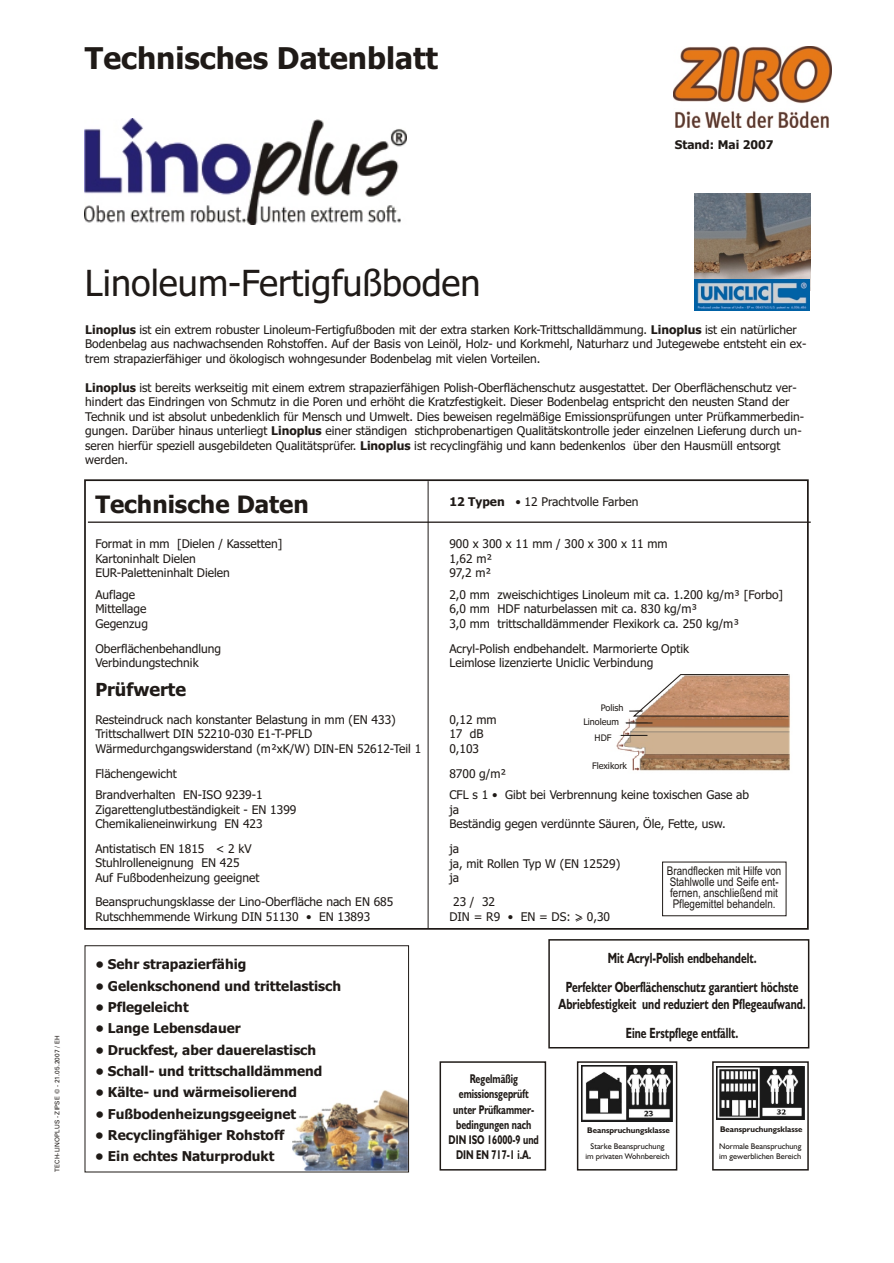
<style>
.page{position:relative;width:894px;height:1263px;background:#fff}
.page>*{position:absolute;margin:0;border:0;box-sizing:border-box;transform-origin:0 0}
.t1{font:36px "Tahoma";color:#1f1a17}
.t2{font:700 30px "Tahoma";color:#1f1a17}
.t3{font:700 24px "Tahoma";color:#1f1a17}
.t4{font:700 18px "Tahoma";color:#1f1a17}
.t5{font:700 14.85px/28.5px "Humanst 521 BT";color:#1f1a17;text-align:center;scale:.73 1}
.t6{font:700 13.65px "Tahoma";color:#1f1a17}
.t7{font:700 12.75px/15.3px "Humanst 521 BT";color:#1f1a17;text-align:center;scale:.73 1}
.t8{font:12px/14.5px "Tahoma";color:#1f1a17}
.t9{font:12px/10.8px "Arial Narrow";color:#1f1a17}
.t10{font:700 12px "Tahoma";color:#1f1a17}
.t11{font:9px/13.4px "Tahoma";color:#1f1a17}
.t12{font:8.25px/9.8px "Humanst 521 BT";color:#1f1a17}
.t13{font:700 8.25px "Humanst 521 BT";color:#1f1a17}
.t14{font:6.45px "Zurich BT";letter-spacing:.03em;color:#1f1a17}
.s1{font-weight:700}
</style>
<div class="page">
<div style="left:84px;top:479px;width:725px;height:451px;border:2px solid #1f1a17"></div>
<hr style="left:88px;top:522px;width:723px;height:1px;background:#1f1a17">
<hr style="left:428px;top:481px;width:1px;height:448px;background:#1f1a17">
<img style="left:293px;top:1090px;width:114px;height:81px">
<svg style="left:733px;top:916px;width:53px;height:13px"></svg>
<div style="left:712px;top:1061px;width:97px;height:110px;border:2px solid #1f1a17"></div>
<img style="left:717px;top:1066px;width:87px;height:54px">
<img style="left:582px;top:1066px;width:91px;height:55px">
<div style="left:577px;top:1061px;width:100px;height:110px;border:1px solid #1f1a17"></div>
<img style="left:85px;top:118px;width:321px;height:106px">
<img style="left:616px;top:674px;width:174px;height:97px">
<svg style="left:576px;top:918px;width:6px;height:4px"></svg>
<svg style="left:629px;top:674px;width:160px;height:43px"></svg>
<svg style="left:621px;top:735px;width:26px;height:1px"></svg>
<svg style="left:626px;top:723px;width:26px;height:1px"></svg>
<svg style="left:627px;top:752px;width:11px;height:3px"></svg>
<div style="left:440px;top:1061px;width:106px;height:110px;border:2px solid #1f1a17"></div>
<div style="left:548px;top:939px;width:261px;height:110px;border:2px solid #1f1a17"></div>
<img style="left:673px;top:47px;width:158px;height:80px">
<img style="left:695px;top:194px;width:116px;height:97px">
<img style="left:694px;top:280px;width:116px;height:30px">
<h2 class="t2" style="left:85px;top:46px;width:355px">Technisches Datenblatt</h2>
<p class="t10" style="left:675px;top:140px;width:100px">Stand: Mai 2007</p>
<p class="t14" style="left:54px;top:1172px;width:138px;rotate:-90deg">TECH-LINOPLUS - ZIPSE © - 21.05.2007 / EH</p>
<h1 class="t1" style="left:85px;top:268px;width:397px">Linoleum-Fertigfußboden</h1>
<p class="t8" style="left:85px;top:323px;width:723px"><span class="s1">Linoplus</span> ist ein extrem robuster Linoleum-Fertigfußboden mit der extra starken Kork-Trittschalldämmung. <span class="s1">Linoplus</span> ist ein natürlicher<br>Bodenbelag aus nachwachsenden Rohstoffen. Auf der Basis von Leinöl, Holz- und Korkmehl, Naturharz und Jutegewebe entsteht ein ex&shy;trem strapazierfähiger und ökologisch wohngesunder Bodenbelag mit vielen Vorteilen.</p>
<p class="t8" style="left:85px;top:381px;width:721px"><span class="s1">Linoplus</span> ist bereits werkseitig mit einem extrem strapazierfähigen Polish-Oberflächenschutz ausgestattet. Der Oberflächenschutz ver&shy;hindert das Eindringen von Schmutz in die Poren und erhöht die Kratzfestigkeit. Dieser Bodenbelag entspricht den neusten Stand der Technik und ist absolut unbedenklich für Mensch und Umwelt. Dies beweisen regelmäßige Emissionsprüfungen unter Prüfkammerbedin&shy;gungen. Darüber hinaus unterliegt <span class="s1">Linoplus</span> einer ständigen stichprobenartigen Qualitätskontrolle jeder einzelnen Lieferung durch un&shy;seren hierfür speziell ausgebildeten Qualitätsprüfer. <span class="s1">Linoplus</span> ist recyclingfähig und kann bedenkenlos über den Hausmüll entsorgt werden.</p>
<h3 class="t3" style="left:95px;top:494px;width:215px">Technische Daten</h3>
<p class="t8" style="left:449px;top:495px;width:191px"><span class="s1">12 Typen</span> • 12 Prachtvolle Farben</p>
<p class="t8" style="left:95px;top:537px;width:189px">Format in mm [Dielen / Kassetten]<br>Kartoninhalt Dielen<br>EUR-Paletteninhalt Dielen</p>
<p class="t8" style="left:95px;top:588px;width:54px">Auflage<br>Mittellage<br>Gegenzug</p>
<p class="t8" style="left:95px;top:642px;width:127px">Oberflächenbehandlung<br>Verbindungstechnik</p>
<p class="t8" style="left:449px;top:642px;width:241px">Acryl-Polish endbehandelt. Marmorierte Optik<br>Leimlose lizenzierte Uniclic Verbindung</p>
<p class="t8" style="left:449px;top:537px;width:220px">900 x 300 x 11 mm / 300 x 300 x 11 mm<br>1,62 m²<br>97,2 m²</p>
<p class="t8" style="left:449px;top:588px;width:335px">2,0 mm zweischichtiges Linoleum mit ca. 1.200 kg/m³ [Forbo]<br>6,0 mm HDF naturbelassen mit ca. 830 kg/m³<br>3,0 mm trittschalldämmender Flexikork ca. 250 kg/m³</p>
<h3 class="t4" style="left:95px;top:683px;width:92px">Prüfwerte</h3>
<p class="t8" style="left:95px;top:713px;width:327px">Resteindruck nach konstanter Belastung in mm (EN 433)<br>Trittschallwert DIN 52210-030 E1-T-PFLD<br>Wärmedurchgangswiderstand (m²xK/W) DIN-EN 52612-Teil 1</p>
<p class="t8" style="left:95px;top:768px;width:83px">Flächengewicht</p>
<p class="t8" style="left:449px;top:713px;width:49px">0,12 mm<br>17 dB<br>0,103</p>
<p class="t8" style="left:449px;top:768px;width:59px">8700 g/m²</p>
<p class="t11" style="left:583px;top:702px;width:42px;text-indent:17px">Polish<br>Linoleum</p>
<p class="t11" style="left:595px;top:732px;width:18px">HDF</p>
<p class="t11" style="left:592px;top:760px;width:37px">Flexikork</p>
<p class="t8" style="left:95px;top:789px;width:203px">Brandverhalten EN-ISO 9239-1<br>Zigarettenglutbeständigkeit - EN 1399<br>Chemikalieneinwirkung EN 423</p>
<p class="t8" style="left:449px;top:789px;width:301px">CFL s 1 • Gibt bei Verbrennung keine toxischen Gase ab ja<br>Beständig gegen verdünnte Säuren, Öle, Fette, usw.</p>
<p class="t8" style="left:95px;top:842px;width:166px">Antistatisch EN 1815 &lt; 2 kV<br>Stuhlrolleneignung EN 425<br>Auf Fußbodenheizung geeignet</p>
<p class="t8" style="left:95px;top:895px;width:300px">Beanspruchungsklasse der Lino-Oberfläche nach EN 685<br>Rutschhemmende Wirkung DIN 51130 • EN 13893</p>
<p class="t6" style="left:95px;top:959px;width:153px">• Sehr strapazierfähig</p>
<p class="t6" style="left:95px;top:980px;width:247px">• Gelenkschonend und trittelastisch</p>
<p class="t6" style="left:95px;top:1002px;width:95px">• Pflegeleicht</p>
<p class="t6" style="left:95px;top:1023px;width:147px">• Lange Lebensdauer</p>
<p class="t6" style="left:95px;top:1044px;width:222px">• Druckfest, aber dauerelastisch</p>
<p class="t6" style="left:95px;top:1065px;width:229px">• Schall- und trittschalldämmend</p>
<p class="t6" style="left:95px;top:1087px;width:203px">• Kälte- und wärmeisolierend</p>
<p class="t6" style="left:95px;top:1108px;width:202px">• Fußbodenheizungsgeeignet</p>
<p class="t6" style="left:95px;top:1129px;width:191px">• Recyclingfähiger Rohstoff</p>
<p class="t6" style="left:95px;top:1151px;width:181px">• Ein echtes Naturprodukt</p>
<p class="t8" style="left:449px;top:842px;width:172px">ja<br>ja, mit Rollen Typ W (EN 12529) ja</p>
<p class="t8" style="left:449px;top:895px;width:162px;text-indent:4px">23 / 32<br>DIN = R9 • EN = DS: &gt; 0,30</p>
<p class="t9" style="left:667px;top:867px;width:116px">Brandflecken mit Hilfe von<br>Stahlwolle und Seife ent&shy;fernen, anschließend mit<br>Pflegemittel behandeln.</p>
<p class="t7" style="left:449px;top:1072px;width:125px">Regelmäßig emissionsgeprüft unter Prüfkammer&shy;bedingungen nach<br>DIN ISO 16000-9 und<br>DIN EN 717-1 i.A.</p>
<p class="t5" style="left:566px;top:945px;width:320px">Mit Acryl-Polish endbehandelt.<br>Perfekter Oberflächenschutz garantiert höchste</p>
<p class="t5" style="left:559px;top:991px;width:340px">Abriebfestigkeit und reduziert den Pflegeaufwand.<br>Eine Erstpflege entfällt.</p>
<p class="t13" style="left:587px;top:1126px;width:84px">Beanspruchungsklasse</p>
<p class="t12" style="left:585px;top:1142px;width:86px;text-align:center">Starke Beanspruchung<br>im privaten Wohnbereich</p>
<p class="t13" style="left:720px;top:1126px;width:84px">Beanspruchungsklasse</p>
<p class="t12" style="left:719px;top:1142px;width:84px">Normale Beanspruchung im gewerblichen Bereich</p>
</div>
